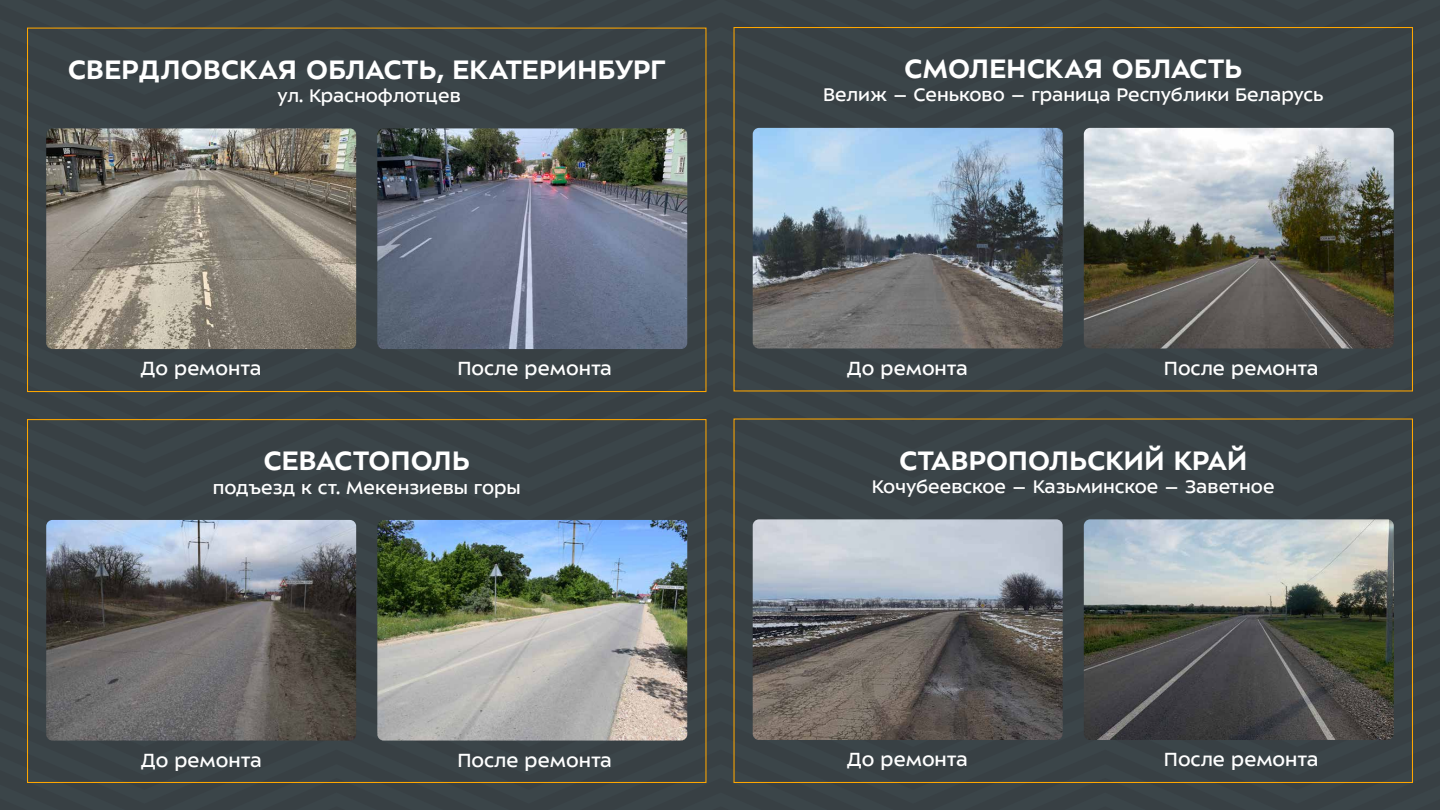
<style>
.page{position:relative;width:1440px;height:810px;background:#fff}
.page>*{position:absolute;margin:0;border:0;box-sizing:border-box;transform-origin:0 0}
.t1{font:700 29.25px "ALS Sector";color:#fff}
.t2{font:20.85px "ALS Sector";color:#fff}
.t3{font:19.95px "ALS Sector";color:#fff}
</style>
<div class="page">
<div style="left:0;top:0;width:1440px;height:12px;background:#384045"></div>
<div style="left:0;top:12px;width:1440px;height:29px;background:#3a4344"></div>
<div style="left:0;top:41px;width:1440px;height:28px;background:#394146"></div>
<div style="left:0;top:69px;width:1440px;height:29px;background:#394146"></div>
<div style="left:0;top:98px;width:1440px;height:28px;background:#394146"></div>
<svg style="left:0;top:126px;width:1440px;height:28px;background:#3d4547"></svg>
<div style="left:0;top:154px;width:1440px;height:29px;background:#3a4345"></div>
<div style="left:0;top:183px;width:1440px;height:28px;background:#3a4345"></div>
<div style="left:0;top:211px;width:1440px;height:28px;background:#3a4345"></div>
<div style="left:0;top:239px;width:1440px;height:29px;background:#3a4345"></div>
<div style="left:0;top:268px;width:1440px;height:28px;background:#3a4344"></div>
<div style="left:0;top:296px;width:1440px;height:28px;background:#3a4345"></div>
<svg style="left:0;top:324px;width:1440px;height:29px;background:#3c4446"></svg>
<div style="left:0;top:353px;width:1440px;height:28px;background:#394146"></div>
<div style="left:0;top:381px;width:1440px;height:28px;background:#3a4344"></div>
<div style="left:0;top:409px;width:1440px;height:29px;background:#3a4344"></div>
<div style="left:0;top:438px;width:1440px;height:28px;background:#394146"></div>
<div style="left:0;top:466px;width:1440px;height:28px;background:#394146"></div>
<div style="left:0;top:494px;width:1440px;height:29px;background:#3a4246"></div>
<div style="left:0;top:523px;width:1440px;height:28px;background:#3a4345"></div>
<div style="left:0;top:551px;width:1440px;height:29px;background:#3a4345"></div>
<div style="left:0;top:580px;width:1440px;height:28px;background:#3a4344"></div>
<div style="left:0;top:608px;width:1440px;height:28px;background:#3a4244"></div>
<div style="left:0;top:636px;width:1440px;height:29px;background:#3a4344"></div>
<div style="left:0;top:665px;width:1440px;height:28px;background:#3a4244"></div>
<div style="left:0;top:693px;width:1440px;height:28px;background:#3a4344"></div>
<div style="left:0;top:721px;width:1440px;height:29px;background:#384044"></div>
<div style="left:0;top:750px;width:1440px;height:28px;background:#394146"></div>
<div style="left:0;top:778px;width:1440px;height:32px;background:#3a4344"></div>
<img style="left:753px;top:128px;width:310px;height:220px">
<img style="left:1084px;top:128px;width:310px;height:220px">
<img style="left:753px;top:519px;width:310px;height:221px">
<img style="left:1084px;top:519px;width:310px;height:221px">
<img style="left:46px;top:128px;width:310px;height:221px">
<img style="left:377px;top:128px;width:310px;height:221px">
<img style="left:46px;top:520px;width:310px;height:221px">
<img style="left:377px;top:520px;width:310px;height:221px">
<h1 class="t1" style="left:68px;top:54px;width:599px">СВЕРДЛОВСКАЯ ОБЛАСТЬ, ЕКАТЕРИНБУРГ</h1>
<h1 class="t1" style="left:904px;top:54px;width:340px">СМОЛЕНСКАЯ ОБЛАСТЬ</h1>
<p class="t3" style="left:277px;top:85px;width:185px">ул. Краснофлотцев</p>
<p class="t3" style="left:823px;top:85px;width:502px">Велиж – Сеньково – граница Республики Беларусь</p>
<p class="t2" style="left:140px;top:358px;width:123px">До ремонта</p>
<p class="t2" style="left:457px;top:358px;width:156px">После ремонта</p>
<p class="t2" style="left:847px;top:357px;width:123px">До ремонта</p>
<p class="t2" style="left:1164px;top:357px;width:156px">После ремонта</p>
<h1 class="t1" style="left:264px;top:446px;width:208px">СЕВАСТОПОЛЬ</h1>
<h1 class="t1" style="left:899px;top:445px;width:350px">СТАВРОПОЛЬСКИЙ КРАЙ</h1>
<p class="t3" style="left:213px;top:477px;width:310px">подъезд к ст. Мекензиевы горы</p>
<p class="t3" style="left:872px;top:476px;width:404px">Кочубеевское – Казьминское – Заветное</p>
<p class="t2" style="left:141px;top:749px;width:123px">До ремонта</p>
<p class="t2" style="left:457px;top:749px;width:156px">После ремонта</p>
<p class="t2" style="left:847px;top:749px;width:123px">До ремонта</p>
<p class="t2" style="left:1164px;top:749px;width:156px">После ремонта</p>
</div>
